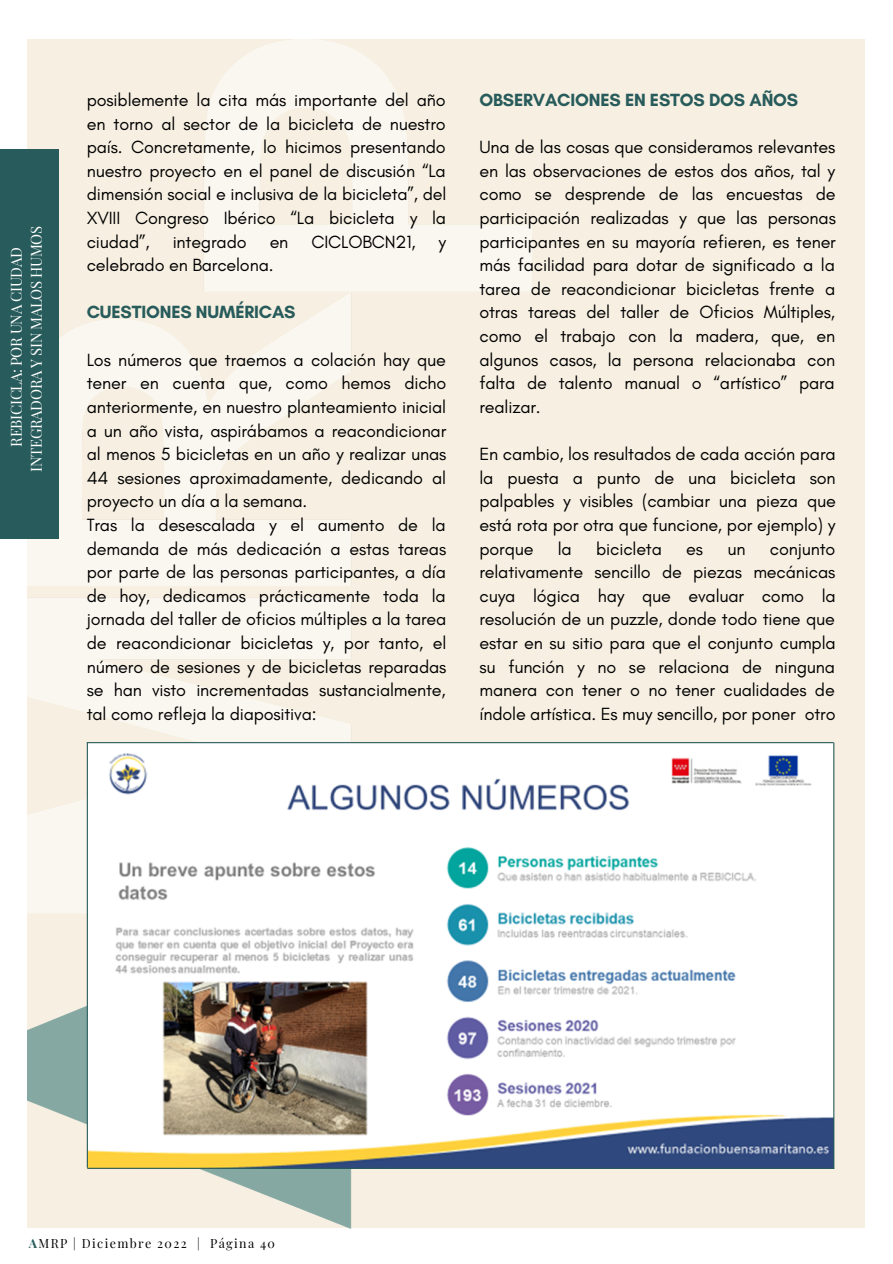
<style>
.page{position:relative;width:893px;height:1264px;background:#fff}
.page>*{position:absolute;margin:0;border:0;box-sizing:border-box;transform-origin:0 0}
.t1{font:18px/23.5px "Glacial Indifference";letter-spacing:-.01em;color:#000;text-align:justify}
.t2{font:700 18px "Glacial Indifference";letter-spacing:-.01em;color:#285b5b}
.t3{font:14.85px/20.2px "Playfair Display";letter-spacing:-.025em;color:#fff;text-align:center}
.t4{font:12.45px "Playfair Display";letter-spacing:.11em;color:#000}
.s1{font-weight:700;color:#285b5b}
</style>
<div class="page">
<div style="left:27px;top:39px;width:838px;height:1188px;background:#f7f0e2"></div>
<img style="left:27px;top:39px;width:504px;height:1189px">
<img style="left:88px;top:743px;width:745px;height:424px">
<hr style="left:833px;top:742px;width:1px;height:426px;background:#285b5b">
<hr style="left:87px;top:1167px;width:747px;height:1px;background:#285b5b">
<hr style="left:87px;top:742px;width:1px;height:425px;background:#285b5b">
<hr style="left:87px;top:742px;width:746px;height:1px;background:#285b5b">
<div style="left:0;top:149px;width:59px;height:389px;background:#285b5b"></div>
<p class="t3" style="left:5px;top:471px;width:247px;rotate:-90deg">REBICICLA: POR UNA CIUDAD<br>INTEGRADORA Y SIN MALOS HUMOS</p>
<p class="t1" style="left:87px;top:88px;width:361px">posiblemente la cita más importante del año en torno al sector de la bicicleta de nuestro país. Concretamente, lo hicimos presentando nuestro proyecto en el panel de discusión “La dimensión social e inclusiva de la bicicleta”, del XVIII Congreso Ibérico “La bicicleta y la ciudad”,</p>
<p class="t1" style="left:173px;top:229px;width:75px">integrado</p>
<p class="t1" style="left:270px;top:229px;width:20px">en</p>
<p class="t1" style="left:311px;top:229px;width:105px">CICLOBCN21,</p>
<p class="t1" style="left:438px;top:229px;width:9px">y</p>
<p class="t1" style="left:87px;top:253px;width:188px">celebrado en Barcelona.</p>
<p class="t2" style="left:87px;top:301px;width:210px">CUESTIONES NUMÉRICAS</p>
<p class="t1" style="left:87px;top:347px;width:361px;text-align:left">Los números que traemos a colación hay que tener en cuenta que, como hemos dicho anteriormente, en nuestro planteamiento inicial a un año vista, aspirábamos a reacondicionar al menos 5 bicicletas en un año y realizar unas 44 sesiones aproximadamente, dedicando al proyecto un día a la semana.<br>Tras la desescalada y el aumento de la demanda de más dedicación a estas tareas por parte de las personas participantes, a día de hoy, dedicamos prácticamente toda la jornada del taller de oficios múltiples a la tarea de reacondicionar bicicletas y, por tanto, el número de sesiones y de bicicletas reparadas se han visto incrementadas sustancialmente, tal como refleja la diapositiva:</p>
<p class="t2" style="left:479px;top:89px;width:320px">OBSERVACIONES EN ESTOS DOS AÑOS</p>
<p class="t1" style="left:479px;top:135px;width:358px">Una de las cosas que consideramos relevantes en las observaciones de estos dos años, tal y como se desprende de las encuestas de participación realizadas y que las personas participantes en su mayoría refieren, es tener más facilidad para dotar de significado a la tarea de reacondicionar bicicletas frente a otras tareas del taller de Oficios Múltiples, como el trabajo con la madera, que, en algunos casos, la persona relacionaba con falta de talento manual o “artístico” para realizar.</p>
<p class="t1" style="left:479px;top:442px;width:358px">En cambio, los resultados de cada acción para la puesta a punto de una bicicleta son palpables y visibles (cambiar una pieza que está rota por otra que funcione, por ejemplo) y porque</p>
<p class="t1" style="left:558px;top:536px;width:16px">la</p>
<p class="t1" style="left:596px;top:536px;width:67px">bicicleta</p>
<p class="t1" style="left:686px;top:536px;width:18px">es</p>
<p class="t1" style="left:727px;top:536px;width:20px">un</p>
<p class="t1" style="left:479px;top:536px;width:358px;text-indent:290px">conjunto relativamente sencillo de piezas mecánicas cuya lógica hay que evaluar como la resolución de un puzzle, donde todo tiene que estar en su sitio para que el conjunto cumpla su función y no se relaciona de ninguna manera con tener o no tener cualidades de índole artística. Es muy sencillo, por poner otro</p>
<p class="t4" style="left:29px;top:1234px;width:248px"><span class="s1">A</span>MRP | Diciembre 2022 | Página 40</p>
</div>
